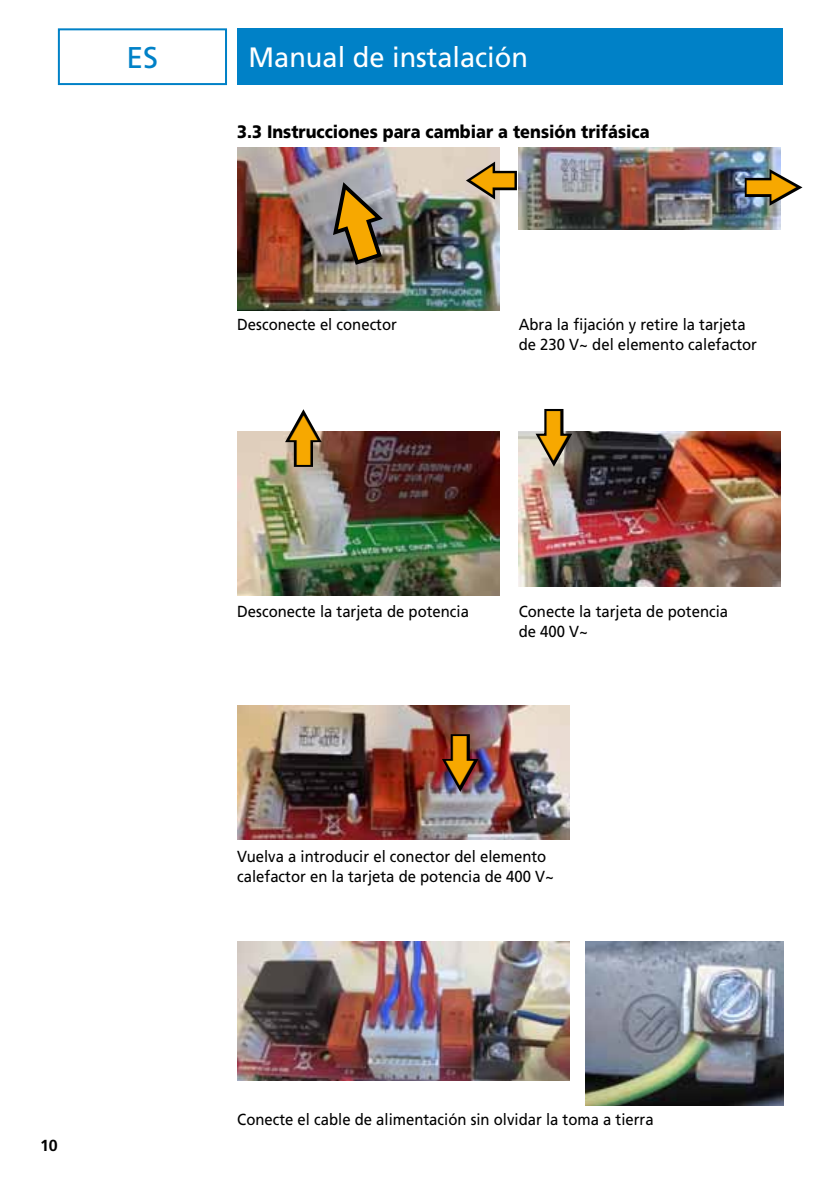
<style>
.page{position:relative;width:840px;height:1191px;background:#fff}
.page>*{position:absolute;margin:0;border:0;box-sizing:border-box;transform-origin:0 0}
.t1{font:30px "Frutiger LT Std";color:#0081c7}
.t2{font:28px "Frutiger LT Std";color:#fff}
.t3{font:900 18px "Frutiger LT Std";color:#000;scale:.9 1}
.t4{font:16px/20px "Frutiger LT Std";color:#000;scale:.93 1}
.t5{font:700 16px "Frutiger LT Std";color:#000}
</style>
<div class="page">
<div style="left:58px;top:28px;width:169px;height:57px;border:2px solid #0081c7"></div>
<div style="left:237px;top:28px;width:545px;height:57px;background:#0081c7"></div>
<img style="left:237px;top:147px;width:262px;height:164px">
<img style="left:237px;top:432px;width:262px;height:163px">
<img style="left:518px;top:148px;width:262px;height:81px">
<img style="left:518px;top:432px;width:262px;height:155px">
<img style="left:237px;top:941px;width:332px;height:139px">
<img style="left:237px;top:705px;width:332px;height:134px">
<img style="left:585px;top:941px;width:197px;height:164px">
<svg style="left:327px;top:175px;width:63px;height:95px;background:#6e6e71"></svg>
<svg style="left:461px;top:157px;width:58px;height:45px"></svg>
<img style="left:437px;top:731px;width:44px;height:66px">
<svg style="left:530px;top:409px;width:44px;height:63px"></svg>
<img style="left:741px;top:166px;width:62px;height:44px">
<svg style="left:282px;top:409px;width:44px;height:60px"></svg>
<h1 class="t1" style="left:126px;top:40px;width:33px">ES</h1>
<h2 class="t2" style="left:248px;top:41px;width:281px">Manual de instalación</h2>
<p class="t3" style="left:237px;top:121px;width:459px">3.3 Instrucciones para cambiar a tensión trifásica</p>
<p class="t4" style="left:237px;top:315px;width:173px">Desconecte el conector</p>
<p class="t4" style="left:518px;top:315px;width:257px">Abra la fijación y retire la tarjeta de 230 V~ del elemento calefactor</p>
<p class="t5" style="left:40px;top:1136px;width:19px">10</p>
<p class="t4" style="left:237px;top:601px;width:250px">Desconecte la tarjeta de potencia</p>
<p class="t4" style="left:518px;top:601px;width:226px">Conecte la tarjeta de potencia de 400 V~</p>
<p class="t4" style="left:237px;top:846px;width:342px">Vuelva a introducir el conector del elemento calefactor en la tarjeta de potencia de 400 V~</p>
<p class="t4" style="left:237px;top:1109px;width:449px">Conecte el cable de alimentación sin olvidar la toma a tierra</p>
</div>
